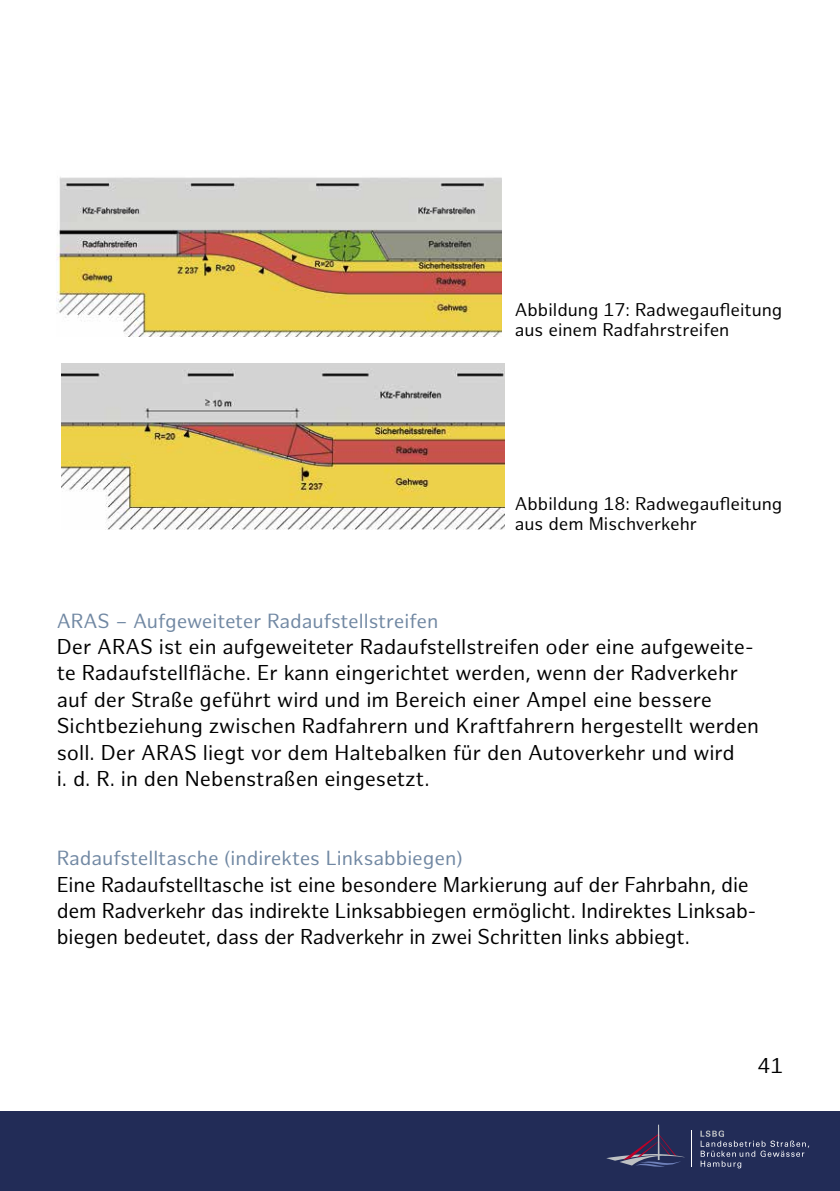
<style>
.page{position:relative;width:840px;height:1191px;background:#fff}
.page>*{position:absolute;margin:0;border:0;box-sizing:border-box;transform-origin:0 0}
.t1{font:21px/26.4px "Hamburg Sans";letter-spacing:-.01em;color:#000}
.t2{font:20px "Hamburg Sans";color:#7188a3}
.t3{font:18px/20px "Hamburg Sans";color:#000}
</style>
<div class="page">
<hr style="left:0;top:1111px;width:1px;height:80px;background:#222c57">
<div style="left:1px;top:1111px;width:838px;height:80px;background:#222c57"></div>
<svg style="left:606px;top:1124px;width:78px;height:43px"></svg>
<hr style="left:691px;top:1130px;width:1px;height:36px;background:#fff">
<svg style="left:700px;top:1130px;width:108px;height:38px"></svg>
<img style="left:57px;top:177px;width:444px;height:159px">
<img style="left:61px;top:363px;width:443px;height:166px">
<p class="t3" style="left:514px;top:300px;width:269px">Abbildung 17: Radwegaufleitung aus einem Radfahrstreifen</p>
<p class="t3" style="left:514px;top:494px;width:269px">Abbildung 18: Radwegaufleitung aus dem Mischverkehr</p>
<p class="t2" style="left:57px;top:609px;width:383px">ARAS – Aufgeweiteter Radaufstellstreifen</p>
<p class="t1" style="left:57px;top:634px;width:703px">Der ARAS ist ein aufgeweiteter Radaufstellstreifen oder eine aufgeweite&shy;te Radaufstellfläche. Er kann eingerichtet werden, wenn der Radverkehr auf der Straße geführt wird und im Bereich einer Ampel eine bessere Sichtbeziehung zwischen Radfahrern und Kraftfahrern hergestellt werden soll. Der ARAS liegt vor dem Haltebalken für den Autoverkehr und wird<br>i. d. R. in den Nebenstraßen eingesetzt.</p>
<p class="t2" style="left:57px;top:846px;width:407px">Radaufstelltasche (indirektes Linksabbiegen)</p>
<p class="t1" style="left:57px;top:872px;width:700px">Eine Radaufstelltasche ist eine besondere Markierung auf der Fahrbahn, die dem Radverkehr das indirekte Linksabbiegen ermöglicht. Indirektes Linksab&shy;biegen bedeutet, dass der Radverkehr in zwei Schritten links abbiegt.</p>
<p class="t1" style="left:757px;top:1053px;width:27px">41</p>
</div>
